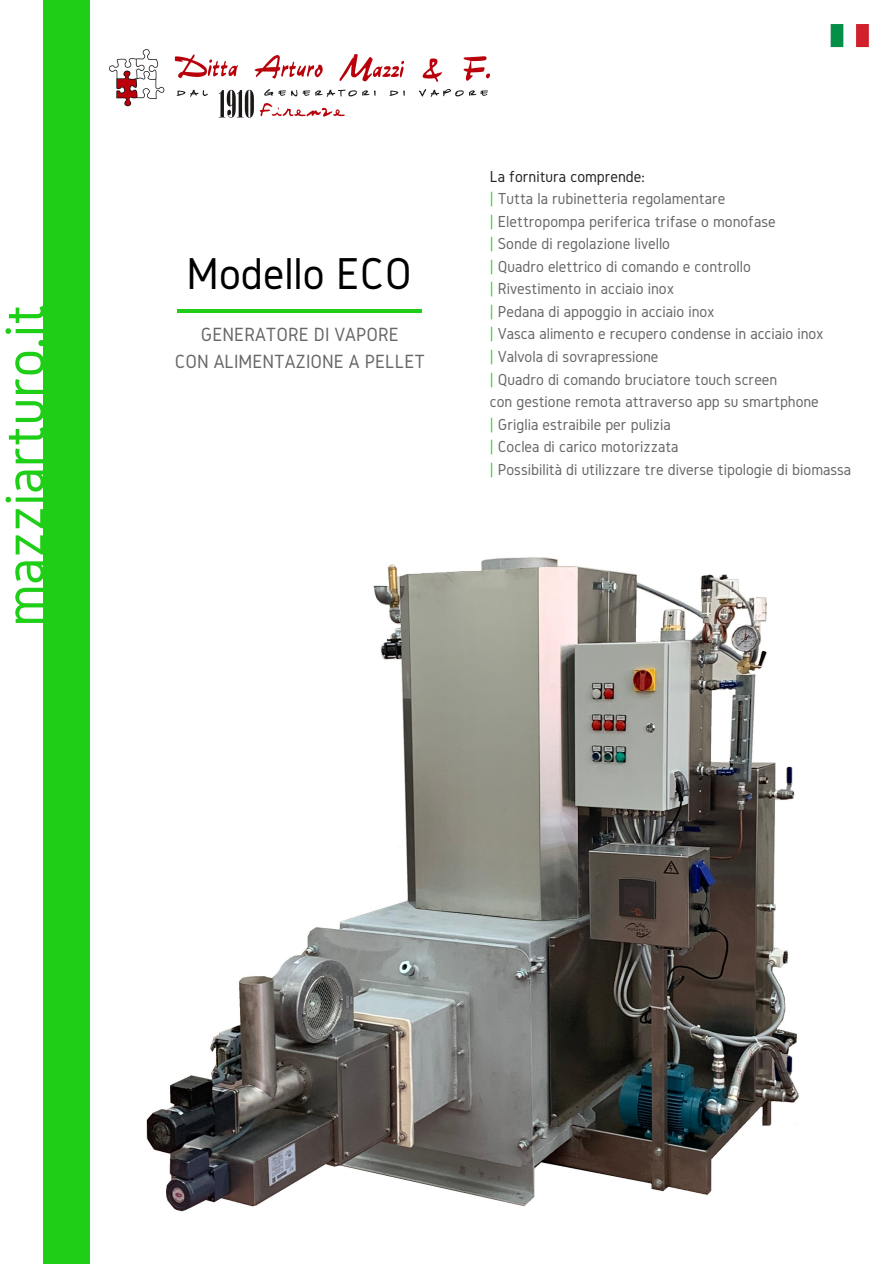
<style>
.page{position:relative;width:894px;height:1264px;background:#fff}
.page>*{position:absolute;margin:0;border:0;box-sizing:border-box;transform-origin:0 0}
.t1{font:59.55px "Gidole";color:#1fcf17}
.t2{font:46.35px "Gidole";color:#000}
.t3{font:19.8px/27px "Gidole";color:#666;text-align:center}
.t4{font:16.5px/22.5px "Gidole";color:#666}
.s1{color:#222}
.s2{color:#1fcf17}
</style>
<div class="page">
<img style="left:830px;top:24px;width:39px;height:24px">
<img style="left:110px;top:50px;width:379px;height:67px">
<hr style="left:177px;top:309px;width:244px;height:3px;background:#1fcf17">
<img style="left:146px;top:557px;width:653px;height:655px">
<div style="left:43px;top:0;width:47px;height:1263px;background:#1fcf17"></div>
<h1 class="t1" style="left:-8px;top:627px;width:324px;rotate:-90deg">mazziarturo.it</h1>
<h2 class="t2" style="left:186px;top:248px;width:227px">Modello ECO</h2>
<p class="t3" style="left:175px;top:320px;width:251px">GENERATORE DI VAPORE<br>CON ALIMENTAZIONE A PELLET</p>
<p class="t4" style="left:489px;top:165px;width:363px"><span class="s1">La fornitura comprende:<br></span><span class="s2">|</span> Tutta la rubinetteria regolamentare<br><span class="s2">|</span> Elettropompa periferica trifase o monofase<br><span class="s2">|</span> Sonde di regolazione livello<br><span class="s2">|</span> Quadro elettrico di comando e controllo<br><span class="s2">|</span> Rivestimento in acciaio inox<br><span class="s2">|</span> Pedana di appoggio in acciaio inox<br><span class="s2">|</span> Vasca alimento e recupero condense in acciaio inox<br><span class="s2">|</span> Valvola di sovrapressione<br><span class="s2">|</span> Quadro di comando bruciatore touch screen<br>con gestione remota attraverso app su smartphone<br><span class="s2">|</span> Griglia estraibile per pulizia<br><span class="s2">|</span> Coclea di carico motorizzata<br><span class="s2">|</span> Possibilità di utilizzare tre diverse tipologie di biomassa</p>
</div>
